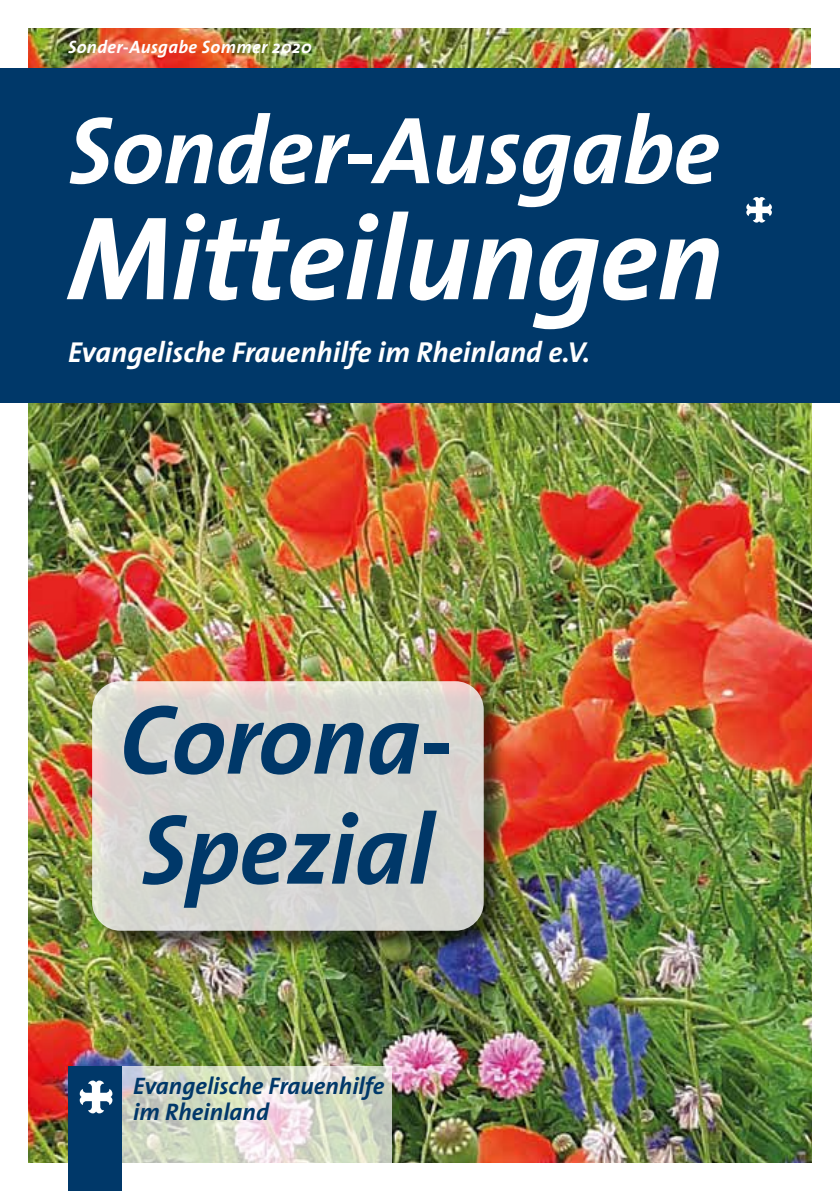
<style>
.page{position:relative;width:840px;height:1191px;background:#fff}
.page>*{position:absolute;margin:0;border:0;box-sizing:border-box;transform-origin:0 0}
.t1{font:italic 700 120px "The Sans";letter-spacing:-.01em;color:#fff}
.t2{font:italic 700 100px/110px "The Sans";letter-spacing:-.01em;color:#003869}
.t3{font:italic 700 96px "The Sans";letter-spacing:-.01em;color:#fff}
.t4{font:italic 700 29px "The Sans";color:#fff}
.t5{font:italic 700 24px/26px "The Sans";color:#003869}
.t6{font:italic 700 18px "The Sans";letter-spacing:.02em;color:#fff}
</style>
<div class="page">
<img style="left:28px;top:403px;width:783px;height:759px">
<img style="left:28px;top:28px;width:782px;height:40px">
<div style="left:0;top:68px;width:839px;height:335px;background:#003869"></div>
<svg style="left:746px;top:197px;width:25px;height:26px"></svg>
<div style="left:93px;top:682px;width:413px;height:272px;background:#000;opacity:.75"></div>
<svg style="left:92px;top:681px;width:391px;height:249px;background:#d7d5d0"></svg>
<svg style="left:122px;top:1066px;width:269px;height:97px;background:#d8dbcc"></svg>
<div style="left:68px;top:1066px;width:54px;height:125px;background:#003869"></div>
<svg style="left:80px;top:1080px;width:32px;height:33px"></svg>
<p class="t6" style="left:68px;top:36px;width:245px">Sonder-Ausgabe Sommer 2020</p>
<h3 class="t3" style="left:68px;top:89px;width:652px">Sonder-Ausgabe</h3>
<h1 class="t1" style="left:68px;top:182px;width:656px">Mitteilungen</h1>
<p class="t4" style="left:68px;top:334px;width:523px">Evangelische Frauenhilfe im Rheinland e.V.</p>
<h2 class="t2" style="left:119px;top:685px;width:335px">Corona-<br>Spezial</h2>
<p class="t5" style="left:133px;top:1072px;width:252px">Evangelische Frauenhilfe im Rheinland</p>
</div>
